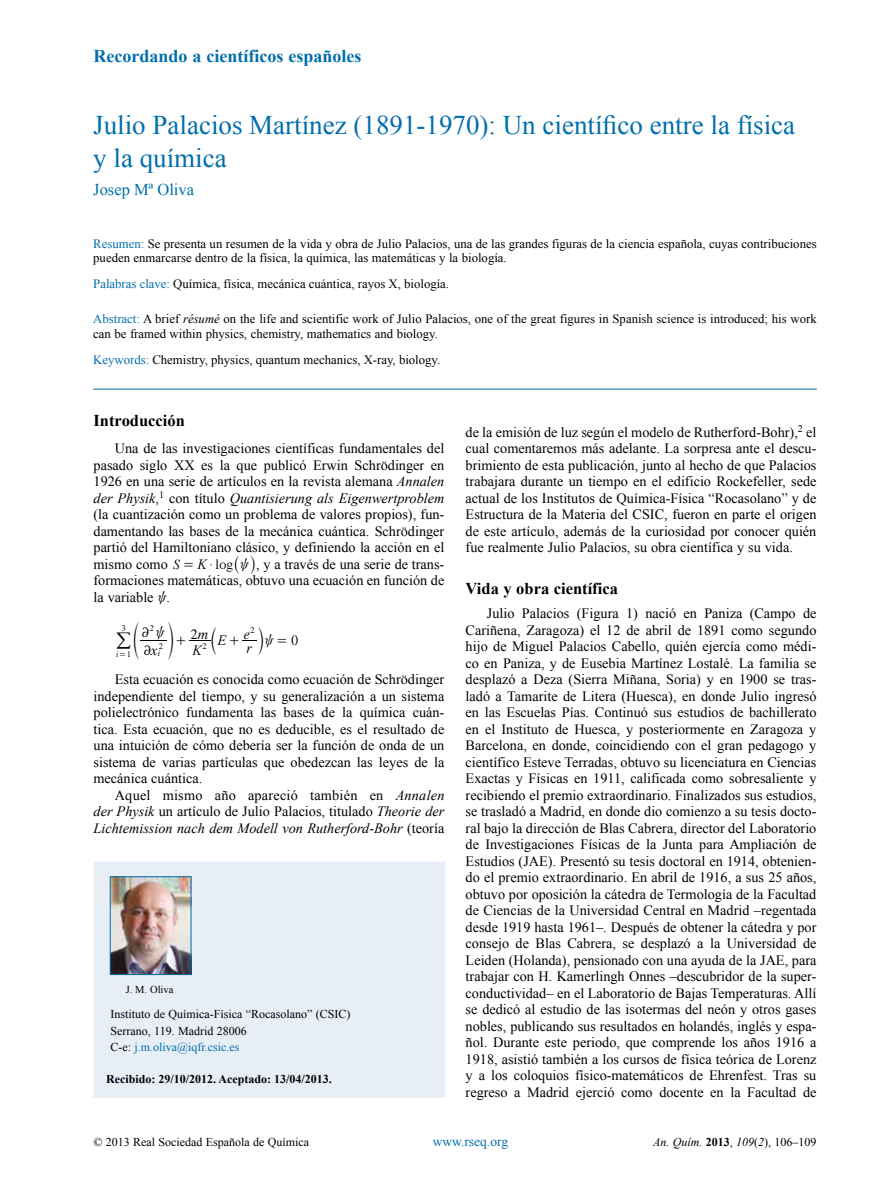
<style>
.page{position:relative;width:893px;height:1191px;background:#fff}
.page>*{position:absolute;margin:0;border:0;box-sizing:border-box;transform-origin:0 0}
.t1{font:27px/32.4px "Times New Roman";color:#006eab}
.t2{font:20.7px "MM Variable";color:#000}
.t3{font:700 18px "Times New Roman";color:#006eab}
.t4{font:700 16.5px "Times New Roman";color:#000}
.t5{font:16.5px "Times New Roman";color:#006eab}
.t6{font:14.55px "MM Variable A";color:#000;scale:1.04 1}
.t7{font:14.25px/16.5px "Times New Roman";color:#000;text-align:justify}
.t8{font:14.25px "MM Times Roman";color:#000}
.t9{font:italic 14.25px "MM Times";color:#000}
.t10{font:14.25px "MM Etc";color:#000}
.t11{font:13.95px "MM Variable A";color:#000;scale:1.08 1}
.t12{font:13.5px "Times New Roman";color:#006eab}
.t13{font:12.75px/14.2px "Times New Roman";color:#000}
.t14{font:12px/16.5px "Times New Roman";color:#000}
.t15{font:700 12px "Times New Roman";color:#000}
.t16{font:italic 12px "Times New Roman";color:#000}
.t17{font:10.5px "Times New Roman";color:#000}
.t18{font:8.55px "MM Times Roman";color:#000}
.t19{font:italic 8.55px "MM Times";color:#000}
.s1{color:#006eab}
.s2{font-style:italic}
.s3{font-family:"MM Times";font-style:italic}
.s4{font-family:"MM Times Roman"}
.s5{font-family:"MM Binary"}
.s6{font-family:"MM Variable A";font-size:14.85px}
.s7{font-family:"M Ma Greek";font-style:italic}
.s8{font-family:"MM Variable A";font-size:14.55px}
.s9{font-family:"MM Times Roman";font-size:14.25px}
.s10{font-family:"MM Variable A";font-size:13.95px}
.s11{font-weight:700;font-style:normal}
.s12{font-style:normal}
</style>
<div class="page">
<svg style="left:140px;top:640px;width:27px;height:1px"></svg>
<svg style="left:189px;top:640px;width:21px;height:1px"></svg>
<svg style="left:242px;top:640px;width:15px;height:1px"></svg>
<div style="left:94px;top:861px;width:351px;height:236px;background:#e7eef6"></div>
<img style="left:112px;top:878px;width:77px;height:95px">
<div style="left:110px;top:876px;width:81px;height:99px;border:1px solid #006eab"></div>
<hr style="left:93px;top:389px;width:724px;height:1px;background:#006eab">
<p class="t3" style="left:94px;top:43px;width:269px">Recordando a científicos españoles</p>
<h1 class="t1" style="left:93px;top:109px;width:703px">Julio Palacios Martínez (1891-1970): Un científico entre la física y la química</h1>
<p class="t5" style="left:93px;top:178px;width:102px">Josep Mª Oliva</p>
<p class="t13" style="left:93px;top:236px;width:725px"><span class="s1">Resumen:</span> Se presenta un resumen de la vida y obra de Julio Palacios, una de las grandes figuras de la ciencia española, cuyas contribuciones pueden enmarcarse dentro de la física, la química, las matemáticas y la biología.</p>
<p class="t13" style="left:93px;top:276px;width:357px"><span class="s1">Palabras clave:</span> Química, física, mecánica cuántica, rayos X, biología.</p>
<p class="t13" style="left:93px;top:312px;width:725px"><span class="s1">Abstract:</span> A brief <span class="s2">résumé</span> on the life and scientific work of Julio Palacios, one of the great figures in Spanish science is introduced; his work can be framed within physics, chemistry, mathematics and biology.</p>
<p class="t13" style="left:93px;top:352px;width:349px"><span class="s1">Keywords:</span> Chemistry, physics, quantum mechanics, X-ray, biology.</p>
<p class="t4" style="left:94px;top:409px;width:93px">Introducción</p>
<p class="t7" style="left:94px;top:440px;width:352px;text-indent:21px">Una de las investigaciones científicas fundamentales del pasado siglo XX es la que publicó Erwin Schrödinger en 1926 en una serie de artículos en la revista alemana <span class="s2">Annalen der Physik</span>,<sup>1</sup> con título <span class="s2">Quantisierung als Eigenwertproblem </span>(la cuantización como un problema de valores propios), fun&shy;damentando las bases de la mecánica cuántica. Schrödinger partió del Hamiltoniano clásico, y definiendo la acción en el mismo como <span class="s3">S K</span></p>
<p class="t7" style="left:94px;top:555px;width:352px;text-indent:90px"><span class="s4">=</span> <span class="s5">$</span> <span class="s4">log</span><span class="s6">_</span><span class="s7">}</span><span class="s6">i</span>, y a través de una serie de trans&shy;formaciones matemáticas, obtuvo una ecuación en función de la variable <span class="s7">}</span>.</p>
<h2 class="t2" style="left:117px;top:626px;width:24px">/<span class="s8">f</span></h2>
<p class="t11" style="left:211px;top:632px;width:7px">c</p>
<p class="t7" style="left:94px;top:671px;width:352px;text-indent:21px">Esta ecuación es conocida como ecuación de Schrödinger independiente del tiempo, y su generalización a un sistema polielectrónico fundamenta las bases de la química cuán&shy;tica. Esta ecuación, que no es deducible, es el resultado de una intuición de cómo debería ser la función de onda de un sistema de varias partículas que obedezcan las leyes de la mecánica cuántica.</p>
<p class="t7" style="left:94px;top:786px;width:352px;text-indent:21px">Aquel mismo año apareció también en <span class="s2">Annalen der Physik</span> un artículo de Julio Palacios, titulado <span class="s2">Theorie der Lichtemission nach dem Modell von Rutherford-Bohr</span> (teoría</p>
<p class="t18" style="left:121px;top:624px;width:6px">3</p>
<p class="t10" style="left:142px;top:625px;width:24px">2 <span class="s7">}</span></p>
<p class="t6" style="left:168px;top:632px;width:18px">p<span class="s9">+</span></p>
<p class="t18" style="left:149px;top:624px;width:6px">2</p>
<p class="t18" style="left:250px;top:625px;width:6px">2</p>
<p class="t8" style="left:190px;top:627px;width:9px">2</p>
<p class="t9" style="left:244px;top:627px;width:7px">e</p>
<p class="t8" style="left:258px;top:633px;width:42px"><span class="s10">m</span><span class="s7">}</span> = 0</p>
<p class="t9" style="left:198px;top:630px;width:30px">m E</p>
<p class="t8" style="left:230px;top:633px;width:11px">+</p>
<p class="t18" style="left:158px;top:642px;width:6px">2</p>
<p class="t18" style="left:202px;top:642px;width:6px">2</p>
<p class="t10" style="left:144px;top:644px;width:15px">2<span class="s3">x</span></p>
<p class="t9" style="left:192px;top:643px;width:11px">K</p>
<p class="t9" style="left:247px;top:642px;width:7px">r</p>
<p class="t18" style="left:116px;top:650px;width:17px"><span class="s3">i</span>=1</p>
<p class="t19" style="left:158px;top:649px;width:4px">i</p>
<p class="t17" style="left:126px;top:982px;width:49px">J. M. Oliva</p>
<p class="t14" style="left:111px;top:1005px;width:241px">Instituto de Química-Física “Rocasolano” (CSIC)<br>Serrano, 119. Madrid 28006<br>C-e: <span class="s1">j.m.oliva@iqfr.csic.es</span></p>
<p class="t15" style="left:106px;top:1070px;width:227px">Recibido: 29/10/2012. Aceptado: 13/04/2013.</p>
<p class="t7" style="left:466px;top:423px;width:352px">de la emisión de luz según el modelo de Rutherford-Bohr),<sup>2</sup> el cual comentaremos más adelante. La sorpresa ante el descu&shy;brimiento de esta publicación, junto al hecho de que Palacios trabajara durante un tiempo en el edificio Rockefeller, sede actual de los Institutos de Química-Física “Rocasolano” y de Estructura de la Materia del CSIC, fueron en parte el origen de este artículo, además de la curiosidad por conocer quién fue realmente Julio Palacios, su obra científica y su vida.</p>
<p class="t4" style="left:466px;top:577px;width:154px">Vida y obra científica</p>
<p class="t7" style="left:466px;top:605px;width:352px;text-indent:21px">Julio Palacios (Figura 1) nació en Paniza (Campo de Cariñena, Zaragoza) el 12 de abril de 1891 como segundo hijo de Miguel Palacios Cabello, quién ejercía como médi&shy;co en Paniza, y de Eusebia Martínez Lostalé. La familia se desplazó a Deza (Sierra Miñana, Soria) y en 1900 se tras&shy;ladó a Tamarite de Litera (Huesca), en donde Julio ingresó en las Escuelas Pías. Continuó sus estudios de bachillerato en el Instituto de Huesca, y posteriormente en Zaragoza y Barcelona, en donde, coincidiendo con el gran pedagogo y científico Esteve Terradas, obtuvo su licenciatura en Ciencias Exactas y Físicas en 1911, calificada como sobresaliente y recibiendo el premio extraordinario. Finalizados sus estudios, se trasladó a Madrid, en donde dio comienzo a su tesis docto&shy;ral bajo la dirección de Blas Cabrera, director del Laboratorio de Investigaciones Físicas de la Junta para Ampliación de Estudios (JAE). Presentó su tesis doctoral en 1914, obtenien&shy;do el premio extraordinario. En abril de 1916, a sus 25 años, obtuvo por oposición la cátedra de Termología de la Facultad de Ciencias de la Universidad Central en Madrid –regentada desde 1919 hasta 1961–. Después de obtener la cátedra y por consejo de Blas Cabrera, se desplazó a la Universidad de Leiden (Holanda), pensionado con una ayuda de la JAE, para trabajar con H. Kamerlingh Onnes –descubridor de la super&shy;conductividad– en el Laboratorio de Bajas Temperaturas. Allí se dedicó al estudio de las isotermas del neón y otros gases nobles, publicando sus resultados en holandés, inglés y espa&shy;ñol. Durante este periodo, que comprende los años 1916 a 1918, asistió también a los cursos de física teórica de Lorenz y a los coloquios físico-matemáticos de Ehrenfest. Tras su regreso a Madrid ejerció como docente en la Facultad de</p>
<p class="t14" style="left:94px;top:1133px;width:217px">© 2013 Real Sociedad Española de Química</p>
<p class="t12" style="left:433px;top:1132px;width:77px">www.rseq.org</p>
<p class="t16" style="left:653px;top:1134px;width:165px">An. Quím. <span class="s11">2013</span><span class="s12">,</span> 109<span class="s12">(</span>2<span class="s12">), 106–109</span></p>
</div>
